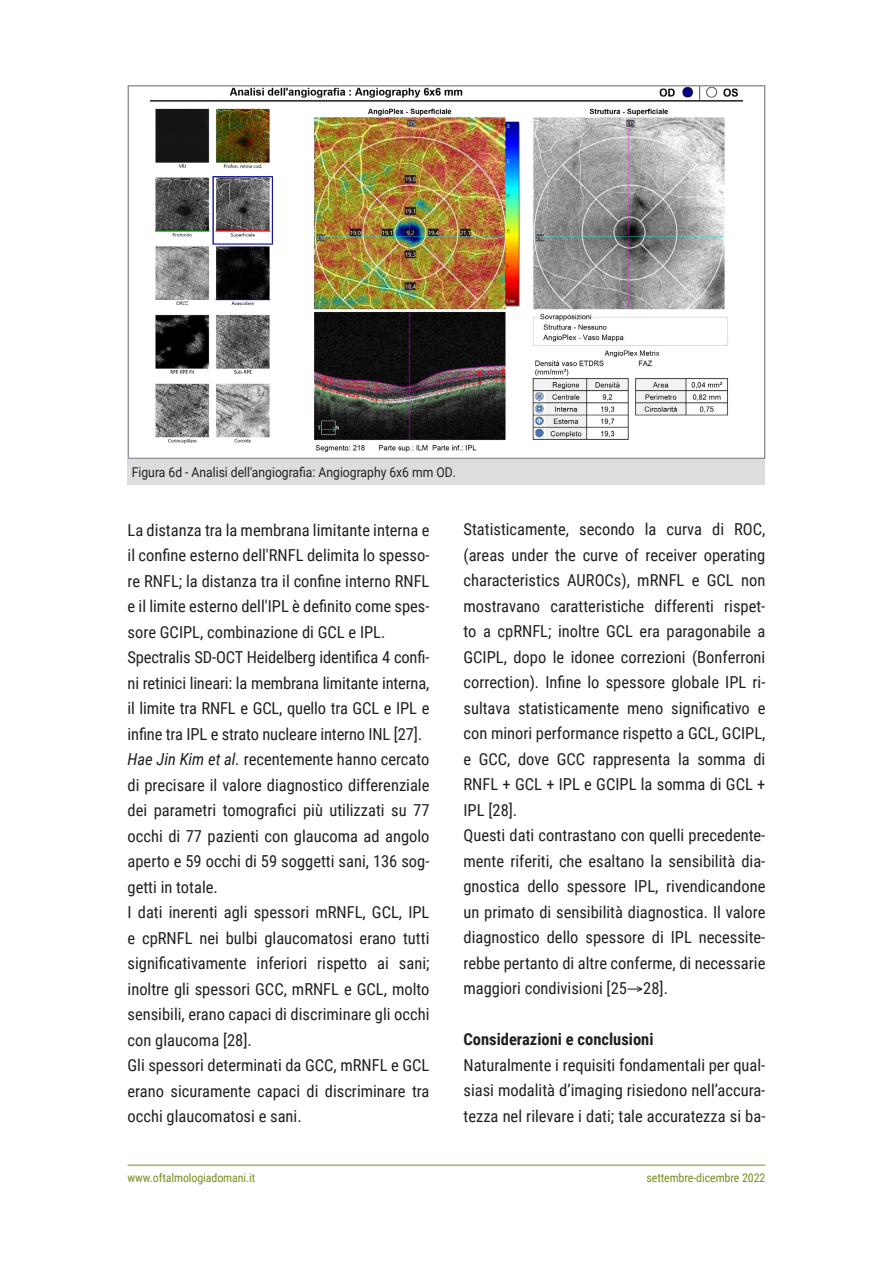
<style>
.page{position:relative;width:893px;height:1263px;background:#fff}
.page>*{position:absolute;margin:0;border:0;box-sizing:border-box;transform-origin:0 0}
.t1{font:16.5px/25.5px "Roboto Condensed";color:#231f20}
.t2{font:700 16.5px "Roboto Condensed";color:#231f20}
.t3{font:13.5px "Roboto";color:#231f20;scale:.9 1}
.t4{font:12px "Roboto Condensed";letter-spacing:-.01em;color:#7a8f1c}
.s1{font-style:italic}
</style>
<div class="page">
<hr style="left:128px;top:1165px;width:637px;height:1px;background:#7a8f1c">
<img style="left:150px;top:87px;width:592px;height:365px">
<div style="left:128px;top:459px;width:637px;height:26px;background:#dcdddf"></div>
<p class="t3" style="left:132px;top:462px;width:362px">Figura 6d - Analisi dell'angiografia: Angiography 6x6 mm OD.</p>
<p class="t1" style="left:128px;top:516px;width:303px">La distanza tra la membrana limitante interna e il confine esterno dell'RNFL delimita lo spesso&shy;re RNFL; la distanza tra il confine interno RNFL e il limite esterno dell'IPL è definito come spes&shy;sore GCIPL, combinazione di GCL e IPL.<br>Spectralis SD-OCT Heidelberg identifica 4 confi&shy;ni retinici lineari: la membrana limitante interna, il limite tra RNFL e GCL, quello tra GCL e IPL e infine tra IPL e strato nucleare interno INL [27].<br><span class="s1">Hae Jin Kim et al.</span> recentemente hanno cercato di precisare il valore diagnostico differenziale dei parametri tomografici più utilizzati su 77 occhi di 77 pazienti con glaucoma ad angolo aperto e 59 occhi di 59 soggetti sani, 136 sog&shy;getti in totale.<br>I dati inerenti agli spessori mRNFL, GCL, IPL e cpRNFL nei bulbi glaucomatosi erano tutti significativamente inferiori rispetto ai sani; inoltre gli spessori GCC, mRNFL e GCL, molto sensibili, erano capaci di discriminare gli occhi con glaucoma [28].<br>Gli spessori determinati da GCC, mRNFL e GCL erano sicuramente capaci di discriminare tra occhi glaucomatosi e sani.</p>
<p class="t1" style="left:463px;top:516px;width:303px">Statisticamente, secondo la curva di ROC, (areas under the curve of receiver operating characteristics AUROCs), mRNFL e GCL non mostravano caratteristiche differenti rispet&shy;to a cpRNFL; inoltre GCL era paragonabile a GCIPL, dopo le idonee correzioni (Bonferroni correction). Infine lo spessore globale IPL ri&shy;sultava statisticamente meno significativo e con minori performance rispetto a GCL, GCIPL, e GCC, dove GCC rappresenta la somma di RNFL + GCL + IPL e GCIPL la somma di GCL + IPL [28].<br>Questi dati contrastano con quelli precedente&shy;mente riferiti, che esaltano la sensibilità dia&shy;gnostica dello spessore IPL, rivendicandone un primato di sensibilità diagnostica. Il valore diagnostico dello spessore di IPL necessite&shy;rebbe pertanto di altre conferme, di necessarie maggiori condivisioni [25→28].</p>
<p class="t2" style="left:463px;top:1028px;width:192px">Considerazioni e conclusioni</p>
<p class="t1" style="left:463px;top:1052px;width:303px;text-align:justify">Naturalmente i requisiti fondamentali per qual&shy;siasi modalità d’imaging risiedono nell’accura&shy;tezza nel rilevare i dati; tale accuratezza si ba-</p>
<p class="t4" style="left:128px;top:1169px;width:129px">www.oftalmologiadomani.it</p>
<p class="t4" style="left:646px;top:1169px;width:120px">settembre-dicembre 2022</p>
</div>
